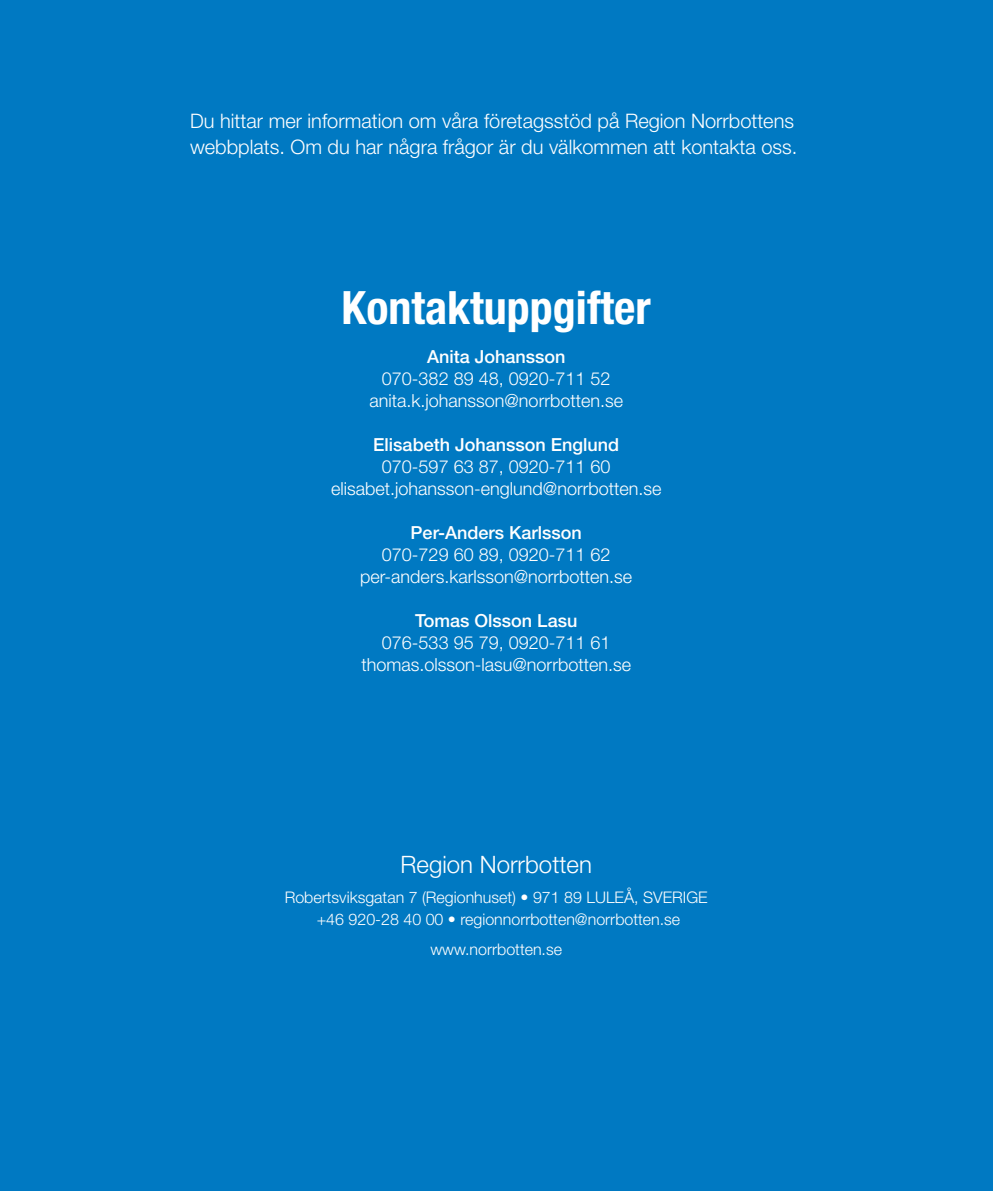
<style>
.page{position:relative;width:993px;height:1191px;background:#fff}
.page>*{position:absolute;margin:0;border:0;box-sizing:border-box;transform-origin:0 0}
.t1{font:700 condensed 46px "Helvetica Neue LT Std";color:#fff}
.t2{font:300 24px "Helvetica Neue LT Std";color:#fff}
.brodtext{font:300 20px/26px "Helvetica Neue LT Std";color:#fff}
.t3{font:300 18px/22px "Helvetica Neue LT Std";color:#fff;text-align:center}
.t4{font:500 18px "Helvetica Neue LT Std";color:#fff}
.t5{font:300 16px/22px "Helvetica Neue LT Std";color:#fff;text-align:center}
.s1{font-weight:500}
</style>
<div class="page">
<div style="left:0;top:0;width:992px;height:1191px;background:#0079c2"></div>
<p class="brodtext" style="left:190px;top:107px;width:608px">Du hittar mer information om våra företagsstöd på Region Norrbottens webbplats. Om du har några frågor är du välkommen att kontakta oss.</p>
<p class="t1" style="left:341px;top:279px;width:311px">Kontaktuppgifter</p>
<p class="t3" style="left:382px;top:345px;width:230px"><span class="s1">Anita Johansson<br></span>070-382 89 48, 0920-711 52</p>
<p class="t3" style="left:369px;top:389px;width:255px">anita.k.johansson@norrbotten.se</p>
<p class="t4" style="left:373px;top:434px;width:247px">Elisabeth Johansson Englund</p>
<p class="t3" style="left:382px;top:455px;width:230px">070-597 63 87, 0920-711 60</p>
<p class="t3" style="left:331px;top:477px;width:332px">elisabet.johansson-englund@norrbotten.se</p>
<p class="t4" style="left:410px;top:522px;width:173px">Per-Anders Karlsson</p>
<p class="t3" style="left:382px;top:543px;width:230px">070-729 60 89, 0920-711 62</p>
<p class="t3" style="left:360px;top:565px;width:273px">per-anders.karlsson@norrbotten.se</p>
<p class="t4" style="left:415px;top:610px;width:164px">Tomas Olsson Lasu</p>
<p class="t3" style="left:382px;top:631px;width:230px">076-533 95 79, 0920-711 61</p>
<p class="t3" style="left:361px;top:653px;width:271px">thomas.olsson-lasu@norrbotten.se</p>
<p class="t2" style="left:400px;top:849px;width:193px">Region Norrbotten</p>
<p class="t5" style="left:284px;top:886px;width:424px">Robertsviksgatan 7 (Regionhuset) • 971 89 LULEÅ, SVERIGE +46 920-28 40 00 • regionnorrbotten@norrbotten.se</p>
<p class="t5" style="left:430px;top:937px;width:133px">www.norrbotten.se</p>
</div>
